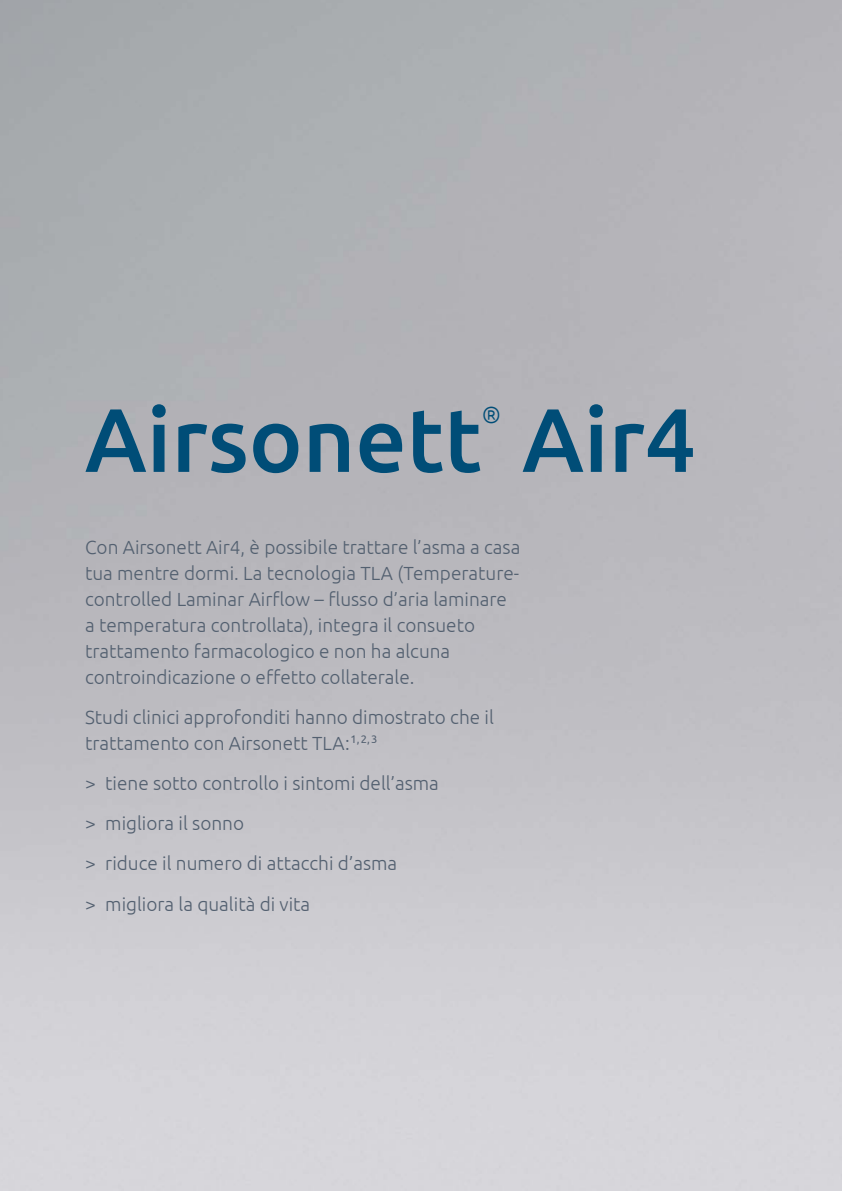
<style>
.page{position:relative;width:842px;height:1191px;background:#fff}
.page>*{position:absolute;margin:0;border:0;box-sizing:border-box;transform-origin:0 0}
.t1{font:500 90px "Ubuntu";color:#004d77}
.t2{font:300 23.4px "Ubuntu";color:#004d77}
.t3{font:300 19px/26px "Ubuntu";color:#536070}
</style>
<div class="page">
<h1 class="t1" style="left:85px;top:383px;width:612px">Airsonett Air4</h1>
<p class="t2" style="left:482px;top:400px;width:21px">®</p>
<p class="t3" style="left:85px;top:533px;width:437px">Con Airsonett Air4, è possibile trattare l’asma a casa tua mentre dormi. La tecnologia TLA (Temperature&shy;controlled Laminar Airflow – flusso d’aria laminare a temperatura controllata), integra il consueto trattamento farmacologico e non ha alcuna controindicazione o effetto collaterale.</p>
<p class="t3" style="left:85px;top:703px;width:410px">Studi clinici approfonditi hanno dimostrato che il trattamento con Airsonett TLA:<sup>1,2,3</sup></p>
<p class="t3" style="left:85px;top:762px;width:355px;line-height:40.2px">&gt; tiene sotto controllo i sintomi dell’asma &gt; migliora il sonno<br>&gt; riduce il numero di attacchi d’asma<br>&gt; migliora la qualità di vita</p>
</div>
